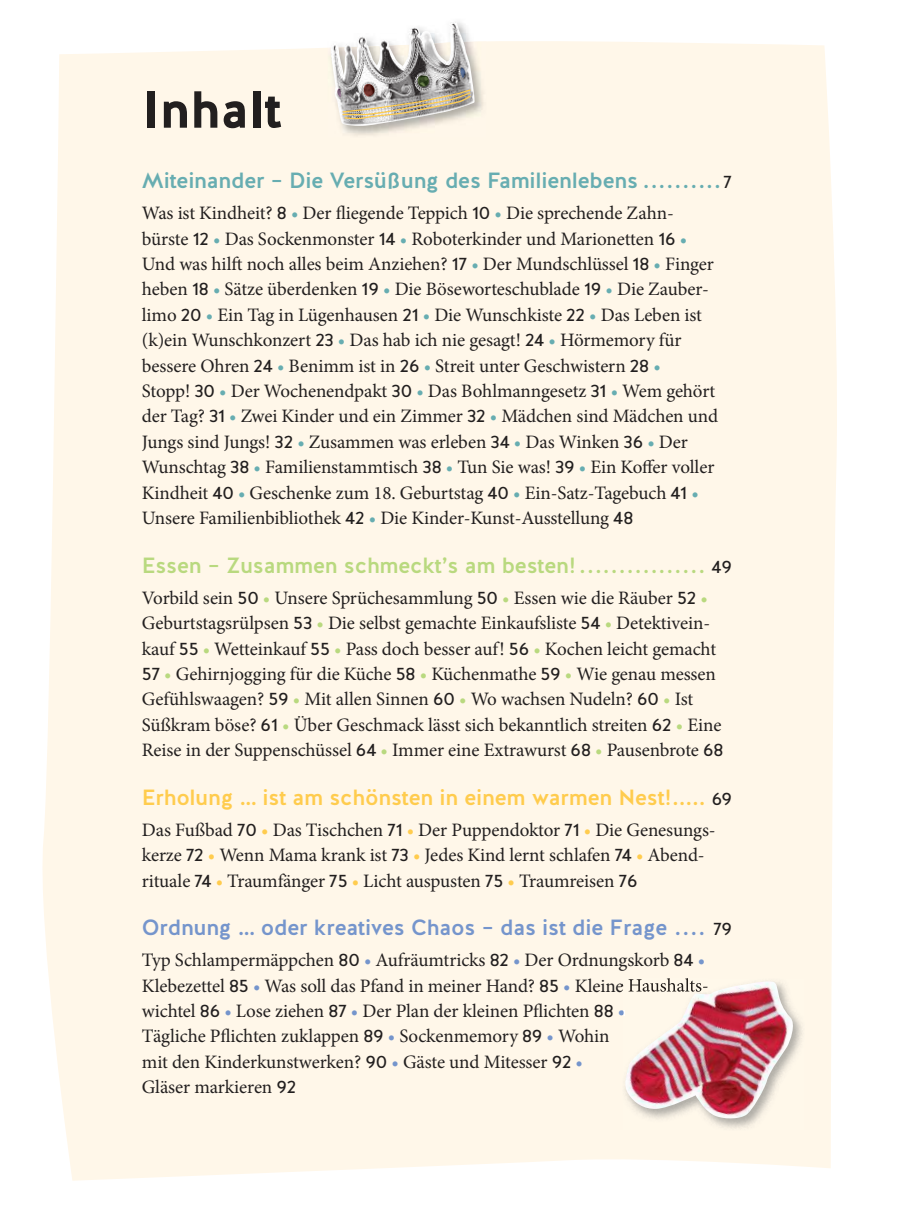
<style>
.page{position:relative;width:908px;height:1219px;background:#fff}
.page>*{position:absolute;margin:0;border:0;box-sizing:border-box;transform-origin:0 0}
.t1{font:700 52px "Halis GR";color:#221f1f}
.t2{font:500 22px "Halis GR";letter-spacing:-.01em;color:#67adb1}
.t3{font:500 22px "Halis GR";letter-spacing:-.01em;color:#b9d97f}
.t4{font:500 22px "Halis GR";letter-spacing:-.01em;color:#ffcc4e}
.t5{font:500 22px "Halis GR";letter-spacing:-.01em;color:#7595cc}
.t6{font:19px/25.4px "Minion Pro";letter-spacing:-.005em;color:#221f1f}
.s1{font-weight:400;font-size:18px;color:#221f1f}
.s2{font-family:"Halis GR";font-size:18px}
.s3{color:#67adb1}
.s4{color:#b9d97f}
.s5{color:#ffcc4e}
.s6{color:#7595cc}
</style>
<div class="page">
<div style="left:42px;top:41px;width:795px;height:1140px;background:#fff7e9"></div>
<img style="left:327px;top:41px;width:159px;height:97px">
<img style="left:330px;top:22px;width:144px;height:104px">
<svg style="left:337px;top:67px;width:133px;height:52px;background:#aaa49b"></svg>
<img style="left:622px;top:978px;width:182px;height:152px">
<img style="left:665px;top:978px;width:42px;height:3px">
<img style="left:622px;top:978px;width:43px;height:3px">
<img style="left:622px;top:981px;width:174px;height:139px">
<h1 class="t1" style="left:142px;top:79px;width:141px">Inhalt</h1>
<p class="t2" style="left:142px;top:168px;width:591px">Miteinander – Die Versüßung des Familienlebens .......... <span class="s1">7</span></p>
<p class="t6" style="left:142px;top:201px;width:577px">Was ist Kindheit? <span class="s2">8</span> <span class="s3">•</span> Der liegende Teppich <span class="s2">10</span> <span class="s3">•</span> Die sprechende Zahn&shy;bürste <span class="s2">12</span> <span class="s3">•</span> Das Sockenmonster <span class="s2">14</span> <span class="s3">•</span> Roboterkinder und Marionetten <span class="s2">16</span> <span class="s3">• </span>Und was hilt noch alles beim Anziehen? <span class="s2">17</span> <span class="s3">•</span> Der Mundschlüssel <span class="s2">18</span> <span class="s3">•</span> Finger heben <span class="s2">18</span> <span class="s3">•</span> Sätze überdenken <span class="s2">19</span> <span class="s3">•</span> Die Böseworteschublade <span class="s2">19</span> <span class="s3">•</span> Die Zauber&shy;limo <span class="s2">20</span> <span class="s3">•</span> Ein Tag in Lügenhausen <span class="s2">21</span> <span class="s3">•</span> Die Wunschkiste <span class="s2">22</span> <span class="s3">•</span> Das Leben ist (k)ein Wunschkonzert <span class="s2">23</span> <span class="s3">•</span> Das hab ich nie gesagt! <span class="s2">24</span> <span class="s3">•</span> Hörmemory für bessere Ohren <span class="s2">24</span> <span class="s3">•</span> Benimm ist in <span class="s2">26</span> <span class="s3">•</span> Streit unter Geschwistern <span class="s2">28</span> <span class="s3">•<br></span>Stopp! <span class="s2">30</span> <span class="s3">•</span> Der Wochenendpakt <span class="s2">30</span> <span class="s3">•</span> Das Bohlmanngesetz <span class="s2">31</span> <span class="s3">•</span> Wem gehört der Tag? <span class="s2">31</span> <span class="s3">•</span> Zwei Kinder und ein Zimmer <span class="s2">32</span> <span class="s3">•</span> Mädchen sind Mädchen und Jungs sind Jungs! <span class="s2">32</span> <span class="s3">•</span> Zusammen was erleben <span class="s2">34</span> <span class="s3">•</span> Das Winken <span class="s2">36</span> <span class="s3">•</span> Der Wunschtag <span class="s2">38</span> <span class="s3">•</span> Familienstammtisch <span class="s2">38</span> <span class="s3">•</span> Tun Sie was! <span class="s2">39</span> <span class="s3">•</span> Ein Kofer voller Kindheit <span class="s2">40</span> <span class="s3">•</span> Geschenke zum 18. Geburtstag <span class="s2">40</span> <span class="s3">•</span> Ein-Satz-Tagebuch <span class="s2">41</span> <span class="s3">• </span>Unsere Familienbibliothek <span class="s2">42</span> <span class="s3">•</span> Die Kinder-Kunst-Ausstellung <span class="s2">48</span></p>
<p class="t3" style="left:142px;top:552px;width:591px">Essen – Zusammen schmeckt’s am besten! ................ <span class="s1">49</span></p>
<p class="t6" style="left:142px;top:586px;width:583px">Vorbild sein <span class="s2">50</span> <span class="s4">•</span> Unsere Sprüchesammlung <span class="s2">50</span> <span class="s4">•</span> Essen wie die Räuber <span class="s2">52</span> <span class="s4">• </span>Geburtstagsrülpsen <span class="s2">53</span> <span class="s4">•</span> Die selbst gemachte Einkaufsliste <span class="s2">54</span> <span class="s4">•</span> Detektivein&shy;kauf <span class="s2">55</span> <span class="s4">•</span> Wetteinkauf <span class="s2">55</span> <span class="s4">•</span> Pass doch besser auf! <span class="s2">56</span> <span class="s4">•</span> Kochen leicht gemacht <span class="s2">57</span> <span class="s4">•</span> Gehirnjogging für die Küche <span class="s2">58</span> <span class="s4">•</span> Küchenmathe <span class="s2">59</span> <span class="s4">•</span> Wie genau messen Gefühlswaagen? <span class="s2">59</span> <span class="s4">•</span> Mit allen Sinnen <span class="s2">60</span> <span class="s4">•</span> Wo wachsen Nudeln? <span class="s2">60</span> <span class="s4">•</span> Ist Süßkram böse? <span class="s2">61</span> <span class="s4">•</span> Über Geschmack lässt sich bekanntlich streiten <span class="s2">62</span> <span class="s4">•</span> Eine Reise in der Suppenschüssel <span class="s2">64</span> <span class="s4">•</span> Immer eine Extrawurst <span class="s2">68</span> <span class="s4">•</span> Pausenbrote <span class="s2">68</span></p>
<p class="t4" style="left:142px;top:784px;width:591px">Erholung … ist am schönsten in einem warmen Nest! ..... <span class="s1">69</span></p>
<p class="t6" style="left:142px;top:818px;width:575px">Das Fußbad <span class="s2">70</span> <span class="s5">•</span> Das Tischchen <span class="s2">71</span> <span class="s5">•</span> Der Puppendoktor <span class="s2">71</span> <span class="s5">•</span> Die Genesungs&shy;kerze <span class="s2">72</span> <span class="s5">•</span> Wenn Mama krank ist <span class="s2">73</span> <span class="s5">•</span> Jedes Kind lernt schlafen <span class="s2">74</span> <span class="s5">•</span> Abend&shy;rituale <span class="s2">74</span> <span class="s5">•</span> Traumfänger <span class="s2">75</span> <span class="s5">•</span> Licht auspusten <span class="s2">75</span> <span class="s5">•</span> Traumreisen <span class="s2">76</span></p>
<p class="t5" style="left:142px;top:915px;width:591px">Ordnung … oder kreatives Chaos – das ist die Frage .... <span class="s1">79</span></p>
<p class="t6" style="left:142px;top:948px;width:568px">Typ Schlampermäppchen <span class="s2">80</span> <span class="s6">•</span> Aufräumtricks <span class="s2">82</span> <span class="s6">•</span> Der Ordnungskorb <span class="s2">84</span> <span class="s6">• </span>Klebezettel <span class="s2">85</span> <span class="s6">•</span> Was soll das Pfand in meiner Hand? <span class="s2">85</span> <span class="s6">•</span> Kleine Haushalts&shy;wichtel <span class="s2">86</span> <span class="s6">•</span> Lose ziehen <span class="s2">87</span> <span class="s6">•</span> Der Plan der kleinen Plichten <span class="s2">88</span> <span class="s6">•<br></span>Tägliche Plichten zuklappen <span class="s2">89</span> <span class="s6">•</span> Sockenmemory <span class="s2">89</span> <span class="s6">•</span> Wohin<br>mit den Kinderkunstwerken? <span class="s2">90</span> <span class="s6">•</span> Gäste und Mitesser <span class="s2">92</span> <span class="s6">•<br></span>Gläser markieren <span class="s2">92</span></p>
</div>
